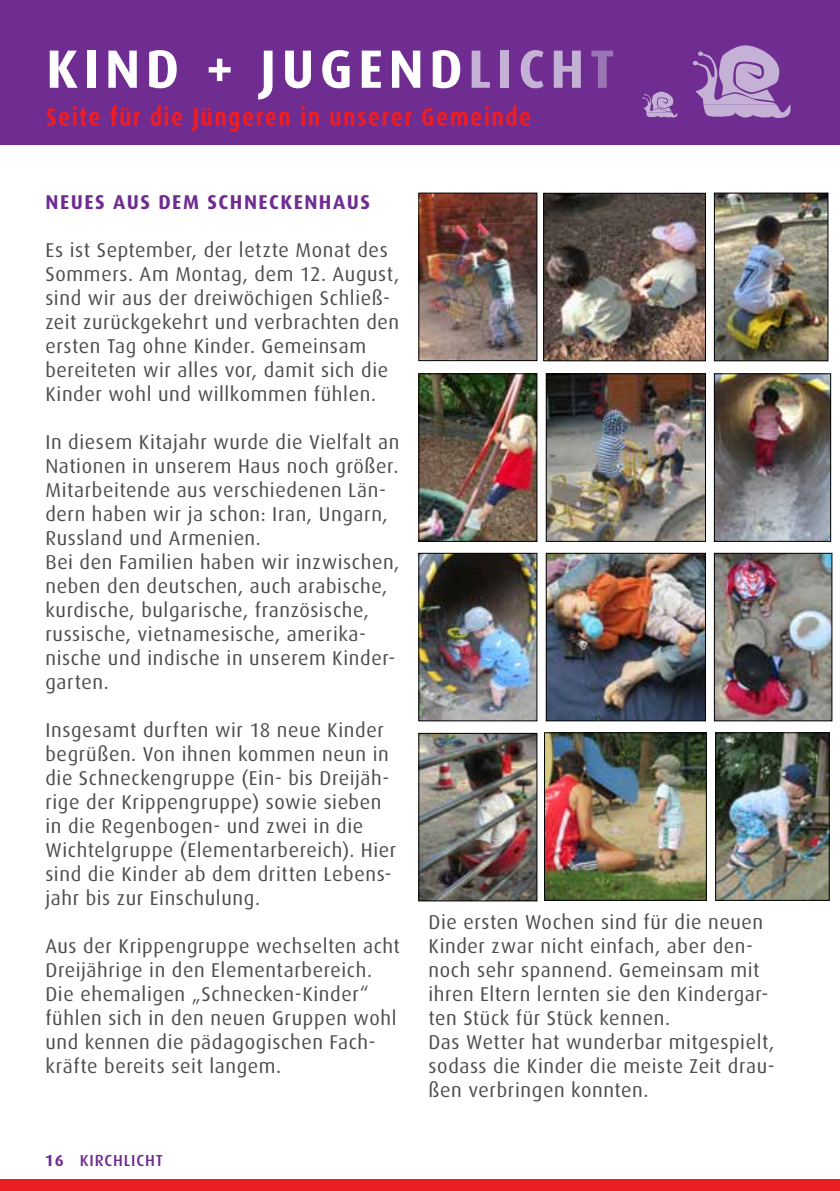
<style>
.page{position:relative;width:840px;height:1191px;background:#fff}
.page>*{position:absolute;margin:0;border:0;box-sizing:border-box;transform-origin:0 0}
.t1{font:700 54px "Dax";color:#fff}
.t2{font:700 54px "Dax";letter-spacing:.1em;color:#c5b1d6}
.t3{font:700 26px "Dax Condensed";letter-spacing:.05em;color:#ed1d24}
.t4{font:20px/24px "Dax";letter-spacing:.03em;color:#4d4d4f}
.t5{font:700 20px "Dax";letter-spacing:.075em;color:#6f2c91}
.t6{font:500 16px "Dax";letter-spacing:.05em;color:#6f2c91}
.s1{color:#fff}
.s2{color:#9a75b4}
.s3{font-weight:700}
</style>
<div class="page">
<div style="left:0;top:1179px;width:839px;height:12px;background:#ed1d24"></div>
<div style="left:0;top:0;width:839px;height:145px;background:#6f2c91"></div>
<svg style="left:692px;top:45px;width:98px;height:73px"></svg>
<svg style="left:642px;top:92px;width:35px;height:25px"></svg>
<img style="left:420px;top:195px;width:115px;height:164px">
<div style="left:418px;top:193px;width:119px;height:168px;border:1px solid #000"></div>
<img style="left:715px;top:555px;width:114px;height:164px">
<div style="left:713px;top:553px;width:118px;height:168px;border:1px solid #000"></div>
<img style="left:547px;top:555px;width:156px;height:164px">
<div style="left:545px;top:553px;width:160px;height:168px;border:1px solid #000"></div>
<img style="left:420px;top:375px;width:115px;height:164px">
<div style="left:418px;top:373px;width:119px;height:168px;border:1px solid #000"></div>
<img style="left:547px;top:375px;width:156px;height:164px">
<div style="left:545px;top:373px;width:160px;height:168px;border:1px solid #000"></div>
<img style="left:715px;top:375px;width:113px;height:164px">
<div style="left:713px;top:373px;width:117px;height:168px;border:1px solid #000"></div>
<img style="left:420px;top:555px;width:115px;height:164px">
<div style="left:418px;top:553px;width:119px;height:168px;border:1px solid #000"></div>
<img style="left:545px;top:195px;width:158px;height:164px">
<div style="left:543px;top:193px;width:162px;height:168px;border:1px solid #000"></div>
<img style="left:715px;top:195px;width:110px;height:164px">
<div style="left:713px;top:193px;width:114px;height:168px;border:1px solid #000"></div>
<img style="left:420px;top:735px;width:115px;height:164px">
<div style="left:418px;top:733px;width:119px;height:168px;border:1px solid #000"></div>
<img style="left:546px;top:734px;width:158px;height:164px">
<div style="left:544px;top:732px;width:162px;height:168px;border:1px solid #000"></div>
<img style="left:717px;top:734px;width:110px;height:164px">
<div style="left:715px;top:732px;width:114px;height:168px;border:1px solid #000"></div>
<h1 class="t1" style="left:46px;top:39px;width:246px">KIND + JUG</h1>
<h1 class="t2" style="left:358px;top:39px;width:258px"><span class="s1">END</span>LICH<span class="s2">T</span></h1>
<h2 class="t3" style="left:46px;top:103px;width:486px">Seite für die Jüngeren in unserer Gemeinde</h2>
<p class="t5" style="left:45px;top:190px;width:313px">NEUES AUS DEM SCHNECKENHAUS</p>
<p class="t4" style="left:45px;top:238px;width:355px">Es ist September, der letzte Monat des Sommers. Am Montag, dem 12. August, sind wir aus der dreiwöchigen Schließ&shy;zeit zurückgekehrt und verbrachten den ersten Tag ohne Kinder. Gemeinsam bereiteten wir alles vor, damit sich die Kinder wohl und willkommen fühlen.</p>
<p class="t4" style="left:45px;top:430px;width:355px">In diesem Kitajahr wurde die Vielfalt an Nationen in unserem Haus noch größer.<br>Mitarbeitende aus verschiedenen Län&shy;dern haben wir ja schon: Iran, Ungarn, Russland und Armenien.<br>Bei den Familien haben wir inzwischen, neben den deutschen, auch arabische, kurdische, bulgarische, französische, russische, vietnamesische, amerika&shy;nische und indische in unserem Kinder&shy;garten.</p>
<p class="t4" style="left:45px;top:718px;width:352px">Insgesamt durften wir 18 neue Kinder begrüßen. Von ihnen kommen neun in die Schneckengruppe (Ein- bis Dreijäh&shy;rige der Krippengruppe) sowie sieben in die Regenbogen- und zwei in die Wichtelgruppe (Elementarbereich). Hier sind die Kinder ab dem dritten Lebens&shy;jahr bis zur Einschulung.</p>
<p class="t4" style="left:45px;top:934px;width:356px">Aus der Krippengruppe wechselten acht Dreijährige in den Elementarbereich.<br>Die ehemaligen „Schnecken-Kinder“ fühlen sich in den neuen Gruppen wohl und kennen die pädagogischen Fach&shy;kräfte bereits seit langem.</p>
<p class="t6" style="left:45px;top:1151px;width:119px"><span class="s3">16</span> KIRCHLICHT</p>
<p class="t4" style="left:428px;top:910px;width:347px">Die ersten Wochen sind für die neuen Kinder zwar nicht einfach, aber den&shy;noch sehr spannend. Gemeinsam mit ihren Eltern lernten sie den Kindergar&shy;ten Stück für Stück kennen.<br>Das Wetter hat wunderbar mitgespielt, sodass die Kinder die meiste Zeit drau&shy;ßen verbringen konnten.</p>
</div>
